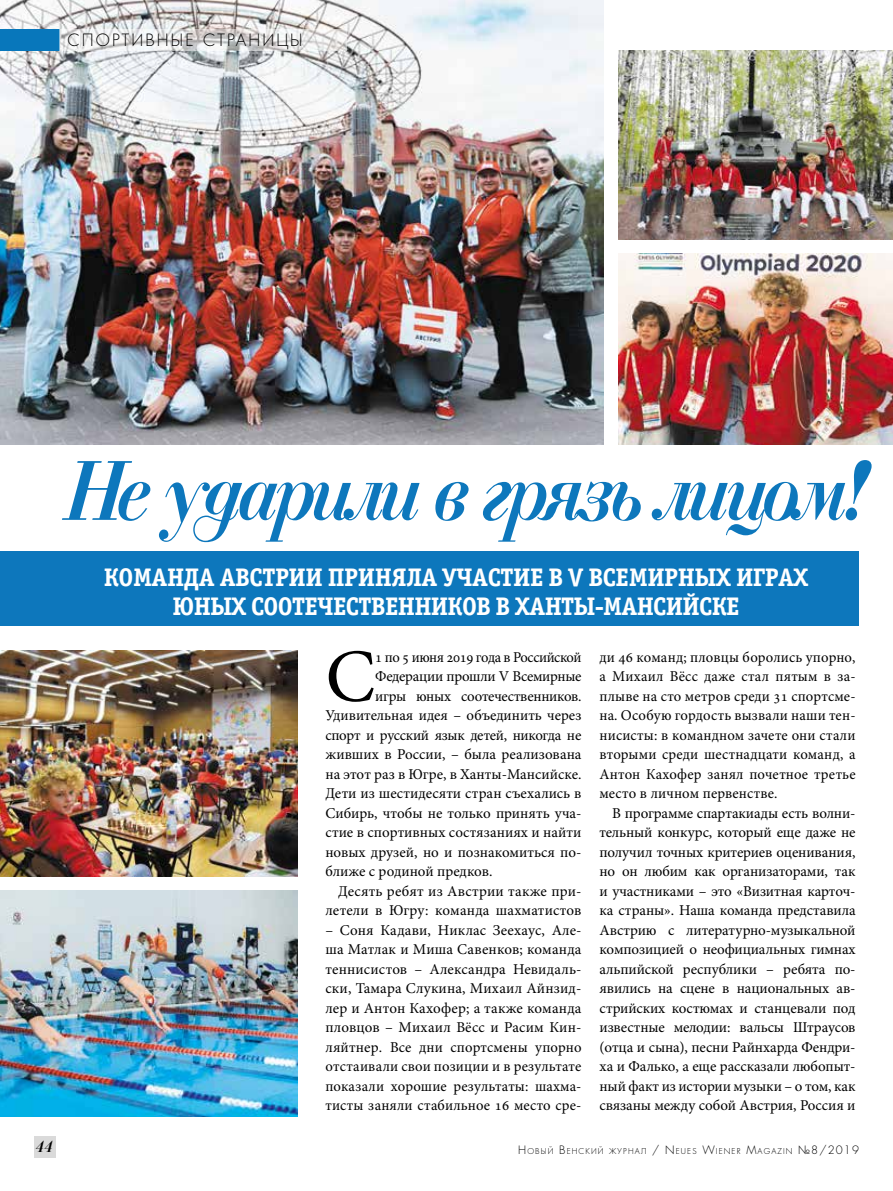
<style>
.page{position:relative;width:893px;height:1191px;background:#fff}
.page>*{position:absolute;margin:0;border:0;box-sizing:border-box;transform-origin:0 0}
.t1{font:italic 87px "Paragon Nord C";letter-spacing:-.09em;color:#0d77bc}
.t2{font:75px "Minion Pro";color:#000}
.t3{font:700 25.5px/28.5px "Officina Serif C";letter-spacing:-.03em;color:#fff;text-align:center}
.t4{font:16.5px "Favorit Light C";letter-spacing:.13em;color:#000}
.t5{font:italic 16.5px "Paragon Nord C";color:#000}
.t6{font:15px/19.5px "Minion Pro";color:#000;text-align:justify}
.t7{font:15px "Minion Pro";letter-spacing:-.02em;color:#000}
.t8{font:15px "Minion Pro";letter-spacing:-.03em;color:#000}
.t9{font:7.8px "Favorit Light C";letter-spacing:.145em;color:#000}
.s1{font-size:11.25px}
</style>
<div class="page">
<div style="left:0;top:551px;width:859px;height:74px;background:#0d77bc"></div>
<img style="left:0;top:0;width:604px;height:444px">
<div style="left:0;top:29px;width:59px;height:22px;background:#0877bb"></div>
<div style="left:34px;top:1136px;width:21px;height:22px;background:#dadada"></div>
<img style="left:619px;top:254px;width:274px;height:190px">
<img style="left:619px;top:51px;width:274px;height:189px">
<img style="left:0;top:651px;width:297px;height:225px">
<img style="left:0;top:890px;width:297px;height:226px">
<svg style="left:59px;top:29px;width:288px;height:22px"></svg>
<p class="t4" style="left:68px;top:29px;width:237px">СПОРТИВНЫЕ СТРАНИЦЫ</p>
<h1 class="t1" style="left:58px;top:440px;width:803px">Не ударили в грязь лицом!</h1>
<h3 class="t3" style="left:104px;top:564px;width:706px">КОМАНДА АВСТРИИ ПРИНЯЛА УЧАСТИЕ В V ВСЕМИРНЫХ ИГРАХ<br>ЮНЫХ СООТЕЧЕСТВЕННИКОВ В ХАНТЫ-МАНСИЙСКЕ</h3>
<p class="t5" style="left:35px;top:1137px;width:19px">44</p>
<h2 class="t2" style="left:325px;top:626px;width:51px">С</h2>
<p class="t8" style="left:375px;top:647px;width:208px">1 по 5 июня 2019 года в Российской</p>
<p class="t7" style="left:375px;top:666px;width:208px">Федерации прошли V Всемирные</p>
<p class="t7" style="left:375px;top:686px;width:208px">игры юных соотечественников.</p>
<p class="t6" style="left:325px;top:705px;width:258px">Удивительная идея – объединить через</p>
<p class="t7" style="left:325px;top:725px;width:258px">спорт и русский язык детей, никогда не</p>
<p class="t6" style="left:325px;top:744px;width:258px">живших в России, – была реализована</p>
<p class="t6" style="left:325px;top:764px;width:258px">на этот раз в Югре, в Ханты-Мансийске.</p>
<p class="t6" style="left:325px;top:783px;width:258px">Дети из шестидесяти стран съехались в</p>
<p class="t6" style="left:325px;top:803px;width:258px">Сибирь, чтобы не только принять уча-</p>
<p class="t6" style="left:325px;top:822px;width:258px">стие в спортивных состязаниях и найти</p>
<p class="t6" style="left:325px;top:842px;width:258px">новых друзей, но и познакомиться по-</p>
<p class="t6" style="left:325px;top:861px;width:168px">ближе с родиной предков.</p>
<p class="t6" style="left:338px;top:881px;width:245px">Десять ребят из Австрии также при-</p>
<p class="t6" style="left:325px;top:900px;width:258px">летели в Югру: команда шахматистов</p>
<p class="t6" style="left:325px;top:920px;width:258px">– Соня Кадави, Никлас Зеехаус, Але&shy;ша Матлак и Миша Савенков; команда теннисистов – Александра Невидаль&shy;ски, Тамара Слукина, Михаил Айнзид&shy;лер и Антон Кахофер; а также команда пловцов – Михаил Вёсс и Расим Кин&shy;ляйтнер. Все дни спортсмены упорно отстаивали свои позиции и в результате показали хорошие результаты: шахма&shy;тисты заняли стабильное 16 место сре-</p>
<p class="t6" style="left:599px;top:647px;width:258px">ди 46 команд; пловцы боролись упорно, а Михаил Вёсс даже стал пятым в за&shy;плыве на сто метров среди 31 спортсме&shy;на. Особую гордость вызвали наши тен&shy;нисисты: в командном зачете они стали вторыми среди шестнадцати команд, а Антон Кахофер занял почетное третье место в личном первенстве.</p>
<p class="t6" style="left:599px;top:803px;width:258px;text-indent:13px">В программе спартакиады есть волни&shy;тельный конкурс, который еще даже не получил точных критериев оценивания, но он любим как организаторами, так и участниками – это «Визитная карточ&shy;ка страны». Наша команда представила Австрию с литературно-музыкальной композицией о неофициальных гимнах альпийской республики – ребята по&shy;явились на сцене в национальных ав&shy;стрийских костюмах и станцевали под известные мелодии: вальсы Штраусов (отца и сына), песни Райнхарда Фендри&shy;ха и Фалько, а еще рассказали любопыт&shy;ный факт из истории музыки – о том, как связаны между собой Австрия, Россия и</p>
<p class="t9" style="left:518px;top:1145px;width:342px"><span class="s1">Н</span>ОВЫЙ <span class="s1">В</span>ЕНСКИЙ ЖУРНАЛ <span class="s1">/</span> <span class="s1">N</span>EUES <span class="s1">W</span>IEN ER <span class="s1">M</span>AGAZIN <span class="s1">№8/2019</span></p>
</div>
